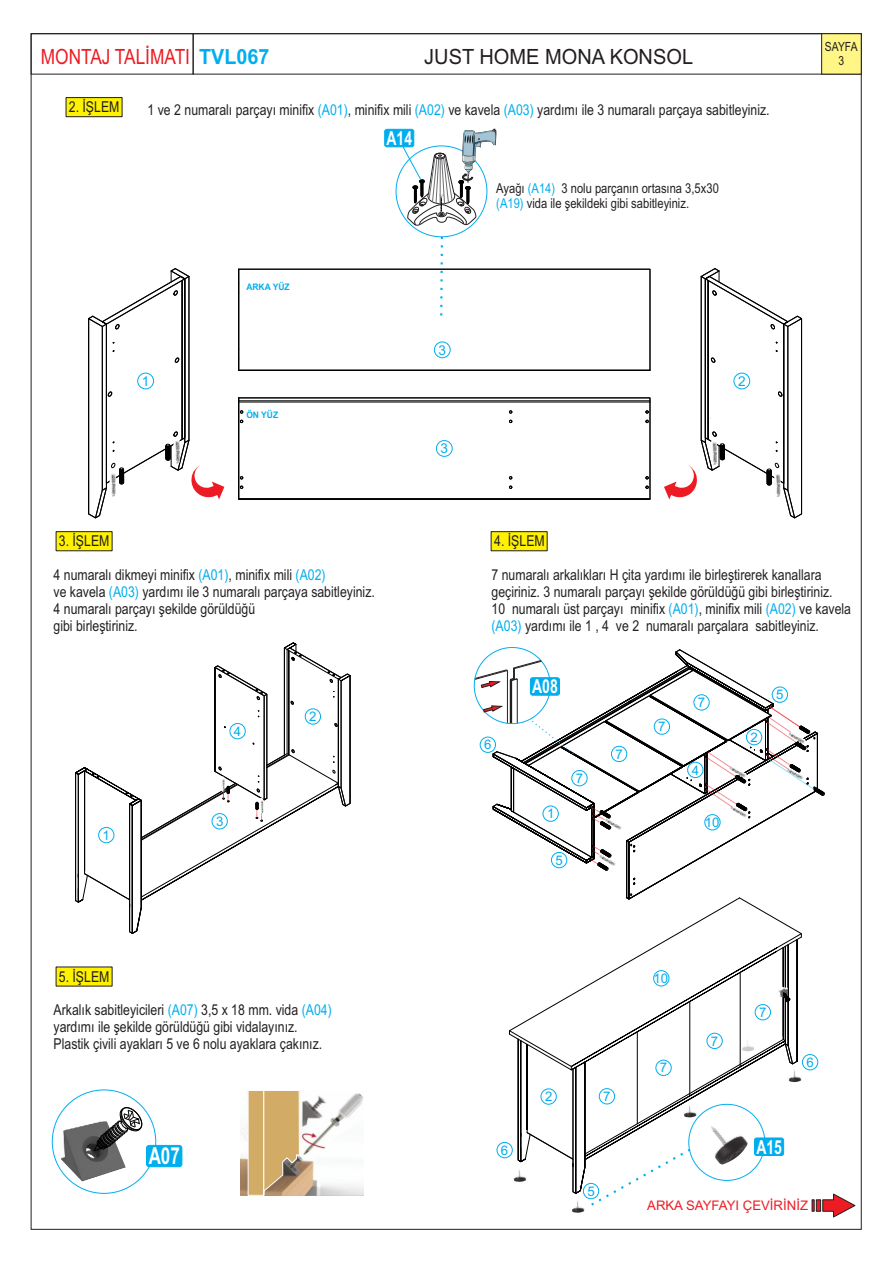
<style>
.page{position:relative;width:893px;height:1263px;background:#fff}
.page>*{position:absolute;margin:0;border:0;box-sizing:border-box;transform-origin:0 0}
.t1{font:700 23.4px "Arial Narrow";color:#fff;scale:.88 1}
.t2{font:21px "Arial Narrow";color:#ed1c24}
.t3{font:21px "Arial";color:#231f20;scale:.95 1}
.t4{font:700 19.35px "Arial Narrow";color:#fff;scale:.88 1}
.t5{font:15px/17px "Arial Narrow";color:#231f20}
.t6{font:13.65px/15.5px "Arial Narrow";color:#231f20}
.t7{font:13.65px "Arial";color:#00aeef}
.t8{font:13.2px "Arial";color:#00aeef}
.t9{font:13.2px "Arial";color:#ed1c24}
.t10{font:12.6px/14.2px "Arial Narrow";letter-spacing:-.025em;color:#231f20;text-align:center}
.t11{font:700 9px "Arial Narrow";color:#00aeef;scale:1.15 1}
.s1{font-weight:700;color:#00aeef}
.s2{color:#00aeef}
</style>
<div class="page">
<div style="left:193px;top:33px;width:669px;height:42px;border:1px solid #231f20"></div>
<div style="left:31px;top:33px;width:163px;height:42px;border:1px solid #231f20"></div>
<svg style="left:821px;top:33px;width:41px;height:42px;background:#e7df7a"></svg>
<svg style="left:55px;top:531px;width:58px;height:21px"></svg>
<svg style="left:65px;top:97px;width:58px;height:21px"></svg>
<svg style="left:238px;top:397px;width:413px;height:103px"></svg>
<div style="left:436px;top:440px;width:17px;height:17px;border:1px solid #00aeef;border-radius:50%"></div>
<svg style="left:490px;top:531px;width:58px;height:21px"></svg>
<svg style="left:55px;top:966px;width:58px;height:21px"></svg>
<img style="left:61px;top:1123px;width:65px;height:58px">
<svg style="left:93px;top:1107px;width:50px;height:45px"></svg>
<div style="left:146px;top:1145px;width:36px;height:22px;background:#00aeef;border:1px solid #00aeef;border-radius:3px"></div>
<img style="left:240px;top:1093px;width:123px;height:102px">
<svg style="left:247px;top:1090px;width:53px;height:106px;background:#cdac73"></svg>
<svg style="left:402px;top:128px;width:94px;height:98px"></svg>
<div style="left:384px;top:129px;width:30px;height:18px;background:#00aeef;border:1px solid #00aeef;border-radius:2px"></div>
<svg style="left:238px;top:235px;width:413px;height:136px"></svg>
<div style="left:240px;top:278px;width:12px;height:87px;background:#fff"></div>
<div style="left:503px;top:276px;width:20px;height:91px;background:#fff"></div>
<div style="left:627px;top:276px;width:22px;height:88px;background:#fff"></div>
<div style="left:434px;top:341px;width:17px;height:17px;border:1px solid #00aeef;border-radius:50%"></div>
<svg style="left:88px;top:268px;width:136px;height:251px"></svg>
<svg style="left:664px;top:268px;width:139px;height:251px"></svg>
<svg style="left:75px;top:642px;width:276px;height:292px"></svg>
<svg style="left:474px;top:647px;width:382px;height:571px"></svg>
<img style="left:684px;top:1102px;width:13px;height:16px">
<img style="left:742px;top:1036px;width:13px;height:16px">
<h2 class="t2" style="left:41px;top:49px;width:230px">MONTAJ TALİMATI <span class="s1">TVL067</span></h2>
<h2 class="t3" style="left:424px;top:49px;width:285px">JUST HOME MONA KONSOL</h2>
<p class="t10" style="left:825px;top:40px;width:34px">SAYFA<br>3</p>
<p class="t5" style="left:69px;top:100px;width:52px">2. İŞLEM</p>
<p class="t5" style="left:148px;top:102px;width:624px">1 ve 2 numaralı parçayı minifix <span class="s2">(A01)</span>, minifix mili <span class="s2">(A02)</span> ve kavela <span class="s2">(A03)</span> yardımı ile 3 numaralı parçaya sabitleyiniz.</p>
<p class="t11" style="left:246px;top:283px;width:39px">ARKA YÜZ</p>
<p class="t4" style="left:386px;top:131px;width:31px">A14</p>
<p class="t6" style="left:496px;top:182px;width:224px">Ayağı <span class="s2">(A14)</span> 3 nolu parçanın ortasına 3,5x30 <span class="s2">(A19)</span> vida ile şekildeki gibi sabitleyiniz.</p>
<p class="t7" style="left:438px;top:345px;width:9px">3</p>
<p class="t7" style="left:142px;top:376px;width:9px">1</p>
<p class="t7" style="left:738px;top:376px;width:9px">2</p>
<p class="t5" style="left:59px;top:534px;width:52px">3. İŞLEM</p>
<p class="t11" style="left:246px;top:412px;width:29px">ÖN YÜZ</p>
<p class="t5" style="left:54px;top:568px;width:323px">4 numaralı dikmeyi minifix <span class="s2">(A01)</span>, minifix mili <span class="s2">(A02)<br></span>ve kavela <span class="s2">(A03)</span> yardımı ile 3 numaralı parçaya sabitleyiniz.<br>4 numaralı parçayı şekilde görüldüğü<br>gibi birleştiriniz.</p>
<p class="t8" style="left:103px;top:830px;width:9px">1</p>
<p class="t5" style="left:59px;top:969px;width:52px">5. İŞLEM</p>
<p class="t8" style="left:234px;top:726px;width:9px">4</p>
<p class="t8" style="left:216px;top:816px;width:9px">3</p>
<p class="t8" style="left:309px;top:711px;width:9px">2</p>
<p class="t5" style="left:54px;top:1003px;width:280px">Arkalık sabitleyicileri <span class="s2">(A07)</span> 3,5 x 18 mm. vida <span class="s2">(A04) </span>yardımı ile şekilde görüldüğü gibi vidalayınız.<br>Plastik çivili ayakları 5 ve 6 nolu ayaklara çakınız.</p>
<h1 class="t1" style="left:149px;top:1147px;width:37px">A07</h1>
<p class="t7" style="left:441px;top:443px;width:9px">3</p>
<p class="t5" style="left:494px;top:534px;width:52px">4. İŞLEM</p>
<p class="t5" style="left:491px;top:568px;width:361px">7 numaralı arkalıkları H çita yardımı ile birleştirerek kanallara geçiriniz. 3 numaralı parçayı şekilde görüldüğü gibi birleştiriniz.<br>10 numaralı üst parçayı minifix <span class="s2">(A01)</span>, minifix mili <span class="s2">(A02)</span> ve kavela <span class="s2">(A03)</span> yardımı ile 1 , 4 ve 2 numaralı parçalara sabitleyiniz.</p>
<p class="t8" style="left:484px;top:740px;width:9px">6</p>
<p class="t4" style="left:532px;top:679px;width:31px">A08</p>
<p class="t8" style="left:547px;top:809px;width:9px">1</p>
<p class="t8" style="left:576px;top:773px;width:9px">7</p>
<p class="t8" style="left:555px;top:855px;width:9px">5</p>
<p class="t8" style="left:615px;top:749px;width:9px">7</p>
<p class="t8" style="left:658px;top:722px;width:9px">7</p>
<p class="t8" style="left:698px;top:697px;width:9px">7</p>
<p class="t8" style="left:692px;top:765px;width:9px">4</p>
<p class="t8" style="left:705px;top:817px;width:16px">10</p>
<p class="t8" style="left:750px;top:732px;width:9px">2</p>
<p class="t8" style="left:776px;top:690px;width:9px">5</p>
<p class="t8" style="left:501px;top:1145px;width:9px">6</p>
<p class="t8" style="left:545px;top:1091px;width:9px">2</p>
<p class="t8" style="left:603px;top:1091px;width:9px">7</p>
<p class="t8" style="left:587px;top:1186px;width:9px">5</p>
<p class="t8" style="left:653px;top:973px;width:16px">10</p>
<p class="t8" style="left:660px;top:1063px;width:9px">7</p>
<p class="t8" style="left:711px;top:1036px;width:9px">7</p>
<p class="t8" style="left:759px;top:1007px;width:9px">7</p>
<p class="t8" style="left:806px;top:1057px;width:9px">6</p>
<p class="t4" style="left:756px;top:1139px;width:31px">A15</p>
<p class="t9" style="left:647px;top:1201px;width:162px">ARKA SAYFAYI ÇEVİRİNİZ</p>
</div>
